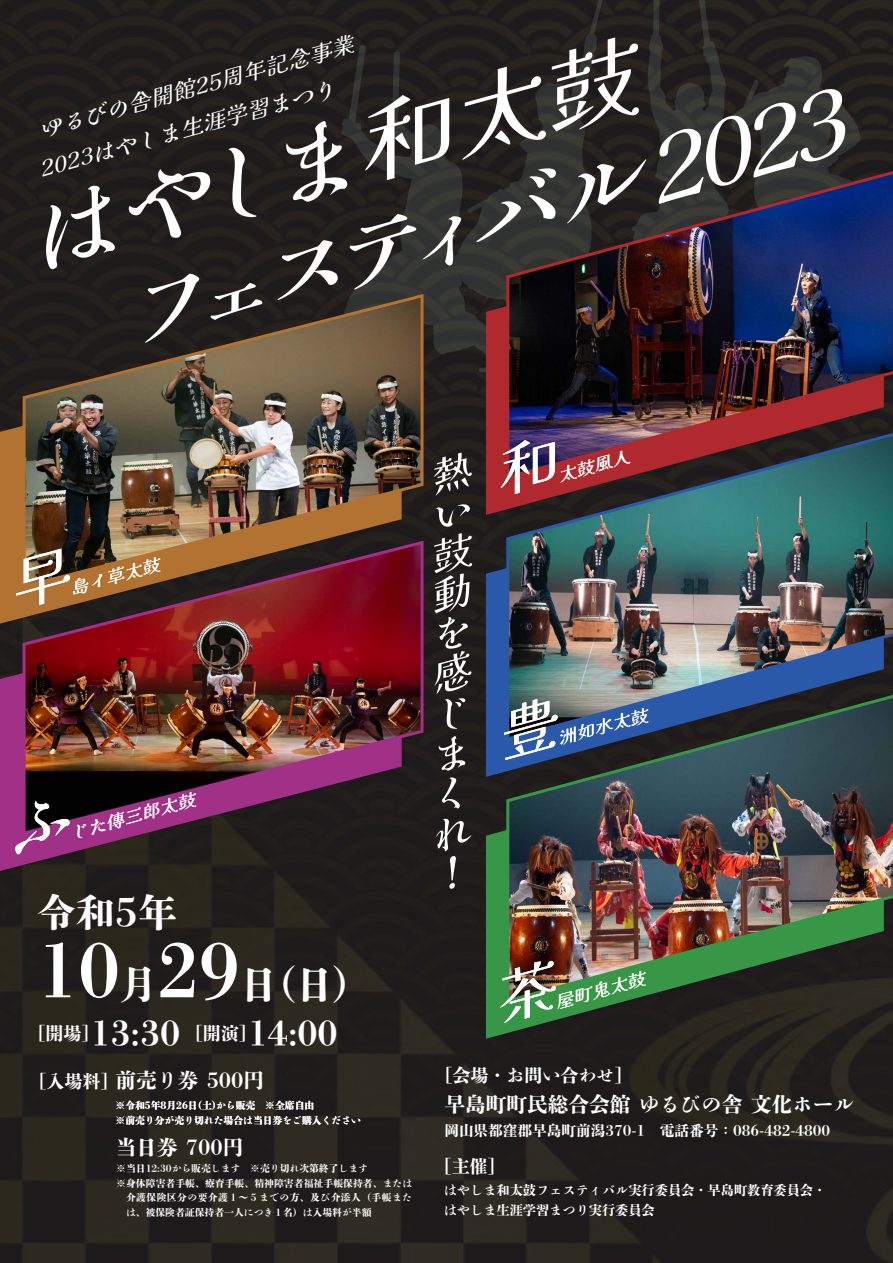
<style>
.page{position:relative;width:893px;height:1263px;background:#fff}
.page>*{position:absolute;margin:0;border:0;box-sizing:border-box;transform-origin:0 0}
.t1{font:italic 90px/98.6px "Kaisei Haruno Umi";color:#fff;scale:1.06 1}
.t2{font:800 39px/72.3px "DNP Shuei Shogo Min Std";color:#fff}
.t3{font:800 33.9px "DNP Shuei Shogo Min Std";color:#fff}
.t4{font:italic 21.6px/38.2px "Kaisei Haruno Umi";color:#fff;scale:1.06 1}
.t5{font:800 20.7px "DNP Shuei Shogo Min Std";color:#fff}
.t6{font:800 18px "DNP Shuei Shogo Min Std";color:#fff}
.t7{font:italic 17.25px "Kaisei Haruno Umi";color:#fff;scale:1.08 1}
.t8{font:800 14.7px "DNP Shuei Shogo Min Std";color:#fff}
.t9{font:800 13.2px/19.8px "DNP Shuei Shogo Min Std";color:#fff}
.t10{font:800 9.75px/14.7px "DNP Shuei Shogo Min Std";color:#fff}
.t11{font:800 9.75px "DNP Shuei Shogo Min Std";letter-spacing:.04em;color:#fff}
.s1{font-size:73.8px}
</style>
<div class="page">
<img style="left:0;top:0;width:893px;height:1263px">
<svg style="left:486px;top:515px;width:19px;height:213px;background:#264982"></svg>
<svg style="left:486px;top:728px;width:398px;height:311px;background:#293f2d"></svg>
<svg style="left:0;top:327px;width:21px;height:248px;background:#744d28"></svg>
<svg style="left:0;top:575px;width:402px;height:296px;background:#482736"></svg>
<svg style="left:486px;top:204px;width:19px;height:311px;background:#812c2f"></svg>
<img style="left:21px;top:292px;width:405px;height:247px">
<img style="left:21px;top:539px;width:405px;height:298px">
<img style="left:505px;top:165px;width:388px;height:262px">
<img style="left:505px;top:427px;width:388px;height:262px">
<img style="left:505px;top:689px;width:388px;height:316px">
<svg style="left:500px;top:956px;width:56px;height:69px;background:#406332"></svg>
<svg style="left:501px;top:431px;width:54px;height:67px;background:#722846"></svg>
<svg style="left:504px;top:693px;width:54px;height:67px;background:#2b4b71"></svg>
<svg style="left:15px;top:791px;width:55px;height:64px;background:#5b1c4b"></svg>
<svg style="left:16px;top:545px;width:54px;height:66px;background:#86592b"></svg>
<div style="left:434px;top:449px;width:38px;height:440px;background:#201c1b"></div>
<h1 class="t1" style="left:78px;top:175px;width:711px;text-indent:-69px;rotate:-15deg">はやしま和太鼓<br>フェスティバル 2023</h1>
<h3 class="t4" style="left:24px;top:113px;width:318px;text-indent:10px;rotate:-15deg">ゆるびの舎開館25周年記念事業<br>2023はやしま生涯学習まつり</h3>
<h3 class="t7" style="left:67px;top:579px;width:87px;rotate:-15deg">島イ草太鼓</h3>
<h3 class="t7" style="left:67px;top:824px;width:121px;rotate:-15deg">じた傳三郎太鼓</h3>
<h2 class="t2" style="left:37px;top:875px;width:335px">令和5年<br><span class="s1">10</span>月<span class="s1">29</span>日（日）</h2>
<h3 class="t3" style="left:37px;top:1009px;width:302px"><sup>[開場]</sup>13:30 <sup>[開演]</sup>14:00</h3>
<h3 class="t7" style="left:555px;top:466px;width:70px;rotate:-15deg">太鼓風人</h3>
<h3 class="t7" style="left:555px;top:729px;width:87px;rotate:-15deg">洲如水太鼓</h3>
<h3 class="t7" style="left:553px;top:993px;width:87px;rotate:-15deg">屋町鬼太鼓</h3>
<h3 class="t6" style="left:38px;top:1068px;width:73px">[入場料]</h3>
<h3 class="t6" style="left:444px;top:1062px;width:181px">[会場・お問い合わせ]</h3>
<h3 class="t5" style="left:444px;top:1090px;width:411px">早島町町民総合会館 ゆるびの舎 文化ホール</h3>
<h3 class="t8" style="left:444px;top:1120px;width:387px">岡山県都窪郡早島町前潟370-1　電話番号：086-482-4800</h3>
<h3 class="t5" style="left:116px;top:1066px;width:150px">前売り券 500円</h3>
<p class="t10" style="left:116px;top:1098px;width:247px">※令和5年8月26日(土)から販売　※全席自由<br>※前売り分が売り切れた場合は当日券をご購入ください</p>
<h3 class="t5" style="left:116px;top:1132px;width:129px">当日券 700円</h3>
<h3 class="t6" style="left:434px;top:1153px;width:73px">［主催］</h3>
<p class="t10" style="left:116px;top:1161px;width:253px">※当日12:30から販売します　※売り切れ次第終了します</p>
<p class="t10" style="left:116px;top:1175px;width:297px">※身体障害者手帳、療育手帳、精神障害者福祉手帳保持者、または</p>
<p class="t11" style="left:126px;top:1191px;width:288px">介護保険区分の要介護１～５までの方、及び介添人（手帳また</p>
<p class="t10" style="left:126px;top:1205px;width:247px">は、被保険者証保持者一人につき１名）は入場料が半額</p>
<h3 class="t9" style="left:444px;top:1180px;width:384px">はやしま和太鼓フェスティバル実行委員会・早島町教育委員会・はやしま生涯学習まつり実行委員会</h3>
</div>
